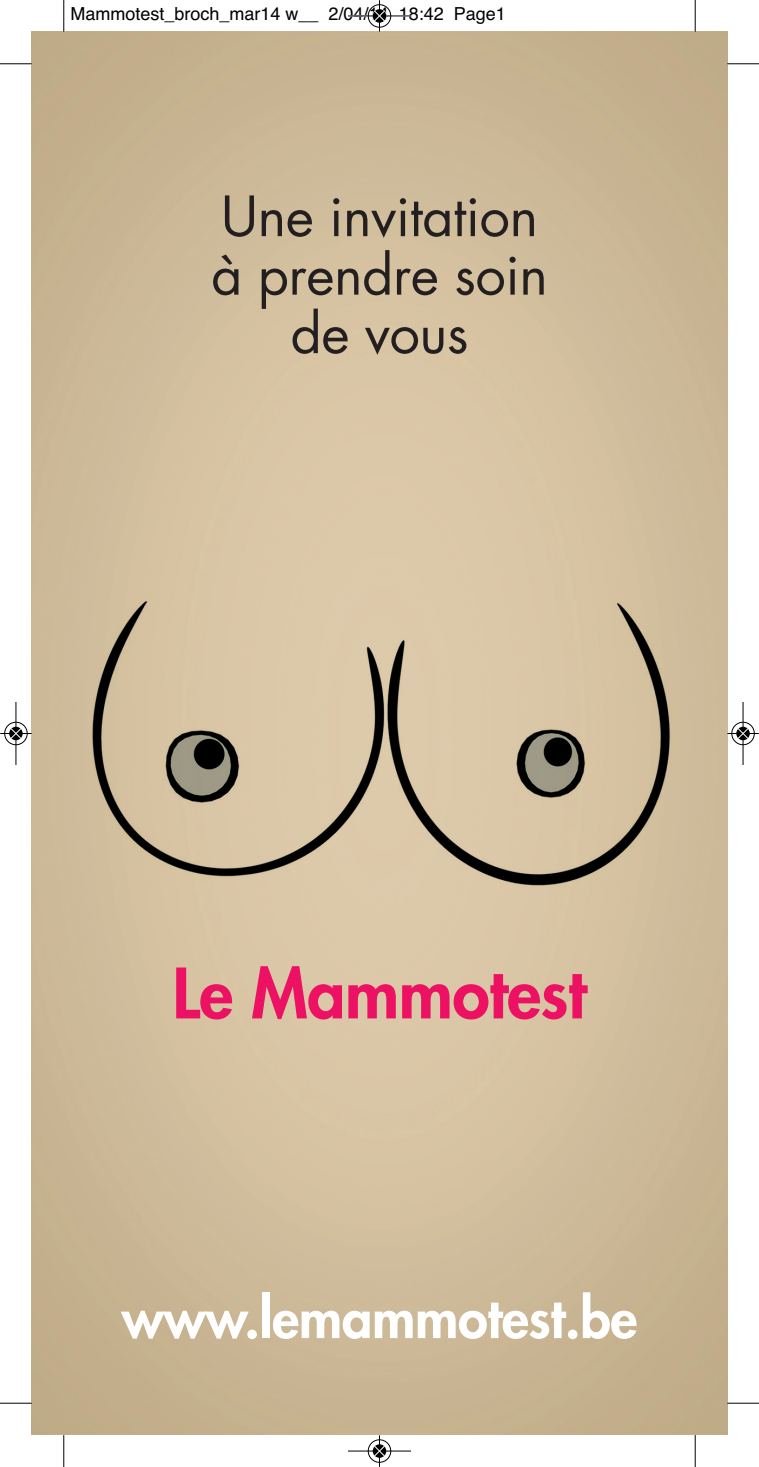
<style>
.page{position:relative;width:759px;height:1467px;background:#fff}
.page>*{position:absolute;margin:0;border:0;box-sizing:border-box;transform-origin:0 0}
.t1{font:800 67.5px "Futura";letter-spacing:-.005em;color:#ec1163}
.t2{font:54px/58.5px "Futura";letter-spacing:-.005em;color:#231f20;text-align:center}
.t3{font:800 54px "Futura";letter-spacing:-.005em;color:#fff}
.t4{font:18px "Helvetica";color:#000}
</style>
<div class="page">
<img style="left:32px;top:32px;width:695px;height:1403px">
<hr style="left:63px;top:0;width:1px;height:32px;background:#000">
<hr style="left:0;top:63px;width:32px;height:1px;background:#000">
<hr style="left:695px;top:0;width:1px;height:32px;background:#000">
<hr style="left:727px;top:63px;width:32px;height:1px;background:#000">
<hr style="left:63px;top:1435px;width:1px;height:32px;background:#000">
<hr style="left:0;top:1403px;width:32px;height:1px;background:#000">
<hr style="left:695px;top:1435px;width:1px;height:32px;background:#000">
<hr style="left:727px;top:1403px;width:32px;height:1px;background:#000">
<div style="left:368px;top:4px;width:23px;height:24px;border:1px solid #fff;border-radius:50%"></div>
<div style="left:372px;top:9px;width:15px;height:14px;background:#bfbfbf;border-radius:50%"></div>
<hr style="left:348px;top:16px;width:63px;height:1px;background:#000">
<hr style="left:379px;top:0;width:1px;height:32px;background:#000">
<div style="left:368px;top:4px;width:23px;height:23px;border:1px solid #000;border-radius:50%"></div>
<svg style="left:373px;top:9px;width:13px;height:14px"></svg>
<svg style="left:374px;top:10px;width:11px;height:12px"></svg>
<div style="left:368px;top:1439px;width:23px;height:24px;border:1px solid #fff;border-radius:50%"></div>
<div style="left:372px;top:1444px;width:15px;height:14px;background:#bebebe;border-radius:50%"></div>
<hr style="left:348px;top:1451px;width:63px;height:1px;background:#000">
<hr style="left:379px;top:1435px;width:1px;height:32px;background:#000">
<div style="left:368px;top:1440px;width:23px;height:22px;border:1px solid #000;border-radius:50%"></div>
<svg style="left:373px;top:1444px;width:13px;height:14px"></svg>
<svg style="left:374px;top:1445px;width:11px;height:12px"></svg>
<div style="left:4px;top:722px;width:24px;height:23px;border:1px solid #fff;border-radius:50%"></div>
<div style="left:9px;top:726px;width:14px;height:15px;background:#bfbfbf;border-radius:50%"></div>
<hr style="left:16px;top:702px;width:1px;height:63px;background:#000">
<hr style="left:0;top:733px;width:32px;height:1px;background:#000">
<div style="left:4px;top:722px;width:23px;height:23px;border:1px solid #000;border-radius:50%"></div>
<svg style="left:9px;top:727px;width:14px;height:13px"></svg>
<svg style="left:10px;top:728px;width:12px;height:11px"></svg>
<div style="left:731px;top:722px;width:24px;height:23px;border:1px solid #fff;border-radius:50%"></div>
<div style="left:736px;top:726px;width:14px;height:15px;background:#bfbfbf;border-radius:50%"></div>
<hr style="left:743px;top:702px;width:1px;height:63px;background:#000">
<hr style="left:727px;top:733px;width:32px;height:1px;background:#000">
<div style="left:732px;top:722px;width:23px;height:23px;border:1px solid #000;border-radius:50%"></div>
<svg style="left:736px;top:727px;width:14px;height:13px"></svg>
<svg style="left:737px;top:728px;width:12px;height:11px"></svg>
<p class="t4" style="left:71px;top:7px;width:437px">Mammotest_broch_mar14 w__ 2/04/14 18:42 Page1</p>
<h2 class="t2" style="left:211px;top:192px;width:338px">Une invitation à prendre soin de vous</h2>
<h1 class="t1" style="left:173px;top:961px;width:415px">Le Mammotest</h1>
<h2 class="t3" style="left:122px;top:1292px;width:517px">www.lemammotest.be</h2>
</div>
